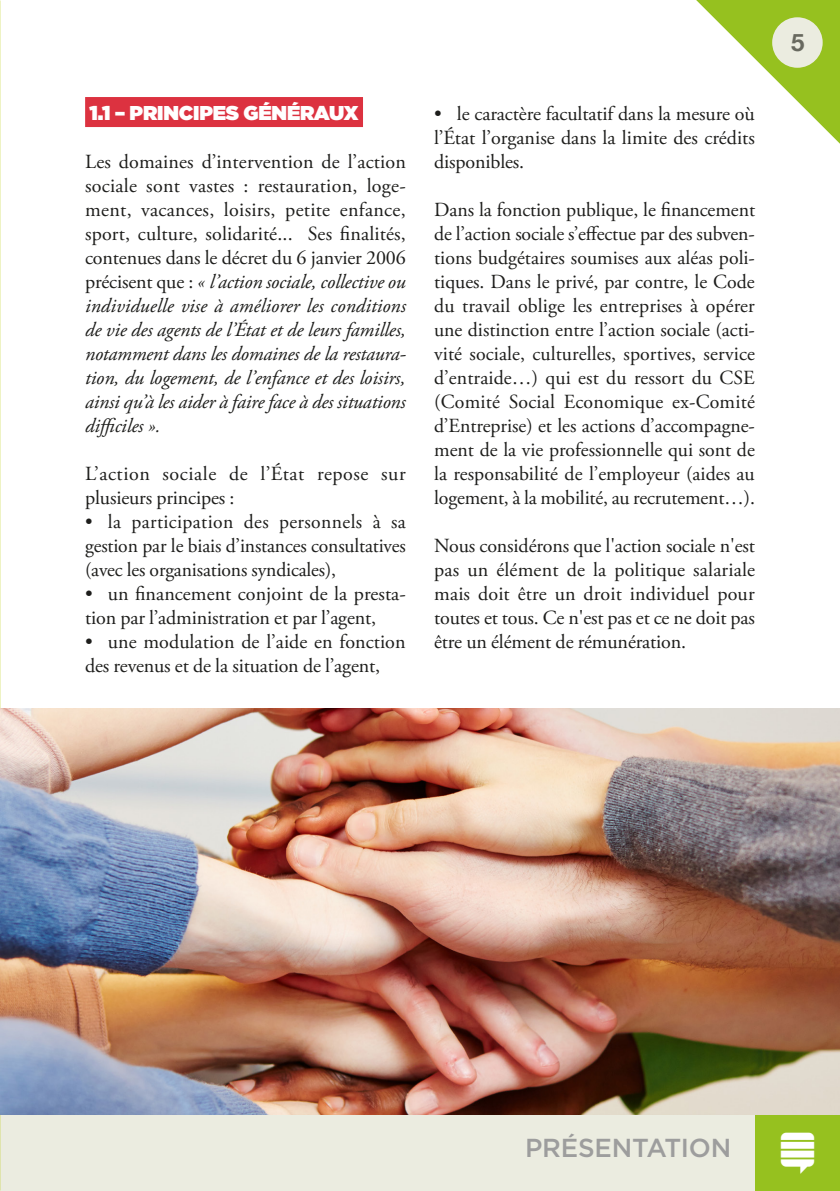
<style>
.page{position:relative;width:840px;height:1191px;background:#fff}
.page>*{position:absolute;margin:0;border:0;box-sizing:border-box;transform-origin:0 0}
.t1{font:500 26px "Gotham";letter-spacing:-.01em;color:#9d9d9d}
.t2{font:700 24px "Helvetica Neue";color:#68695f}
.t3{font:20px/24px "Adobe Garamond Pro";letter-spacing:-.005em;color:#1d1d1b;text-align:justify}
.t4{font:italic 20px/24px "Adobe Garamond Pro";letter-spacing:-.005em;color:#1d1d1b;text-align:justify}
.t5{font:20px/24px "Adobe Garamond Pro";letter-spacing:.03em;color:#1d1d1b}
.TITRE_NV1{font:900 20px "Gotham";letter-spacing:-.01em;color:#fff}
.s1{font-style:normal}
</style>
<div class="page">
<svg style="left:696px;top:0;width:143px;height:143px"></svg>
<div style="left:771px;top:17px;width:51px;height:51px;background:#ebece0;border-radius:50%"></div>
<div style="left:0;top:1106px;width:839px;height:85px;background:#ebece0"></div>
<div style="left:754px;top:1106px;width:85px;height:85px;background:#96c11f"></div>
<div style="left:85px;top:97px;width:278px;height:30px;background:#dc3240"></div>
<img style="left:0;top:709px;width:839px;height:405px">
<p class="TITRE_NV1" style="left:89px;top:99px;width:270px">1.1 – PRINCIPES GÉNÉRAUX</p>
<p class="t4" style="left:85px;top:150px;width:322px"><span class="s1">Les domaines d’intervention de l’action sociale sont vastes : restauration, loge&shy;ment, vacances, loisirs, petite enfance, sport, culture, solidarité... Ses finalités, contenues dans le décret du 6 janvier 2006 précisent que :</span> « l’action sociale, collective ou individuelle vise à améliorer les conditions de vie des agents de l’État et de leurs familles, notamment dans les domaines de la restaura&shy;tion, du logement, de l’enfance et des loisirs, ainsi qu’à les aider à faire face à des situations difficiles ».</p>
<p class="t5" style="left:85px;top:462px;width:322px">L’action sociale de l’État repose sur plusieurs principes :</p>
<p class="t3" style="left:85px;top:510px;width:322px">• la participation des personnels à sa gestion par le biais d’instances consultatives (avec les organisations syndicales),</p>
<p class="t3" style="left:85px;top:582px;width:322px">• un financement conjoint de la presta&shy;tion par l’administration et par l’agent,</p>
<p class="t3" style="left:85px;top:630px;width:322px">• une modulation de l’aide en fonction des revenus et de la situation de l’agent,</p>
<p class="t3" style="left:434px;top:102px;width:322px">• le caractère facultatif dans la mesure où l’État l’organise dans la limite des crédits disponibles.</p>
<p class="t3" style="left:434px;top:198px;width:322px">Dans la fonction publique, le financement de l’action sociale s’effectue par des subven&shy;tions budgétaires soumises aux aléas poli&shy;tiques. Dans le privé, par contre, le Code du travail oblige les entreprises à opérer une distinction entre l’action sociale (acti&shy;vité sociale, culturelles, sportives, service d’entraide…) qui est du ressort du CSE (Comité Social Economique ex-Comité d’Entreprise) et les actions d’accompagne&shy;ment de la vie professionnelle qui sont de la responsabilité de l’employeur (aides au logement, à la mobilité, au recrutement…).</p>
<p class="t3" style="left:434px;top:534px;width:322px">Nous considérons que l'action sociale n'est pas un élément de la politique salariale mais doit être un droit individuel pour toutes et tous. Ce n'est pas et ce ne doit pas être un élément de rémunération.</p>
<p class="t2" style="left:790px;top:23px;width:15px">5</p>
<h1 class="t1" style="left:525px;top:1130px;width:208px">PRÉSENTATION</h1>
</div>
